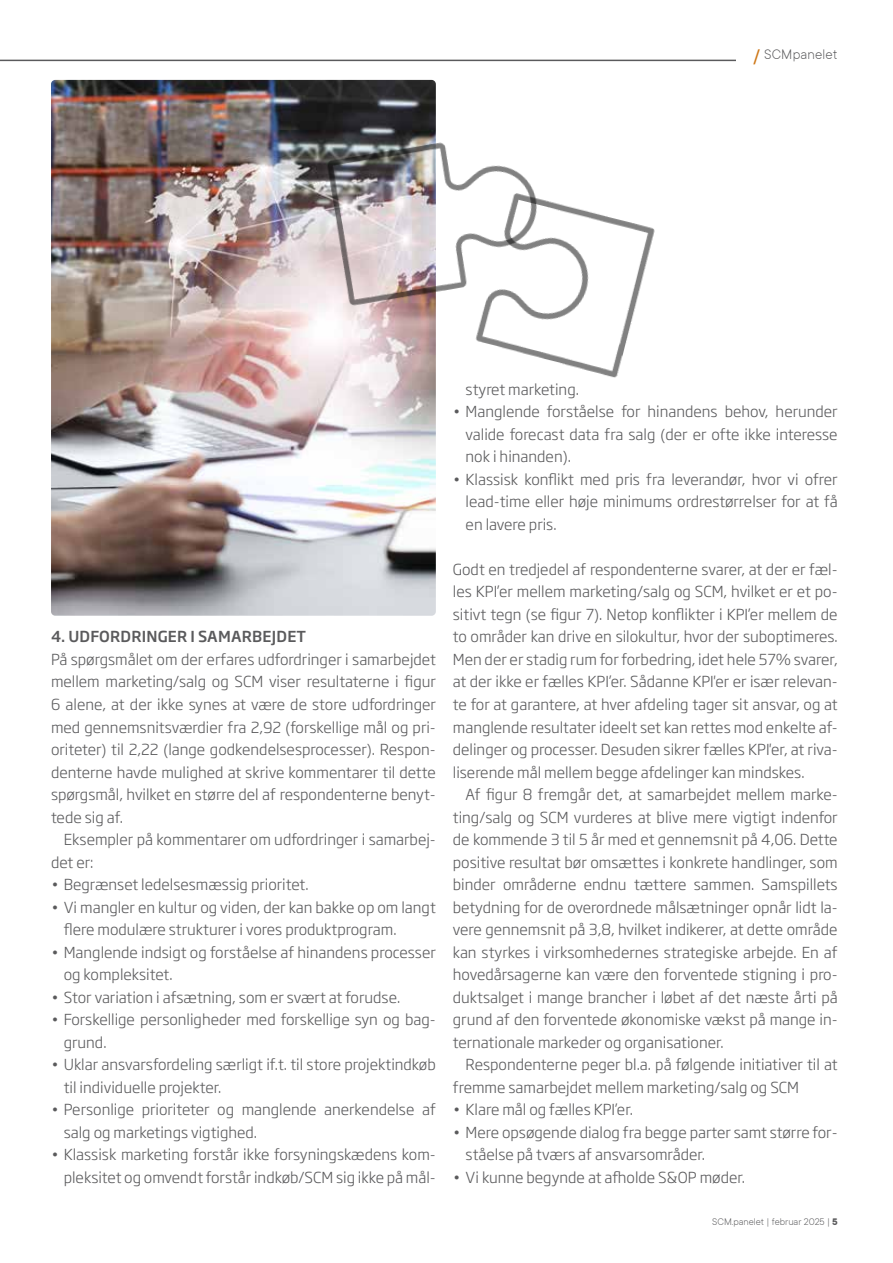
<style>
.page{position:relative;width:893px;height:1263px;background:#fff}
.page>*{position:absolute;margin:0;border:0;box-sizing:border-box;transform-origin:0 0}
.t1{font:300 15px/22.5px "Soho Gothic Pro";color:#5a5a5c}
.t2{font:500 15px "Soho Gothic Pro";letter-spacing:.015em;color:#5a5a5c}
.t3{font:300 15px "TT Commons";letter-spacing:.01em;color:#5a5a5c}
.t4{font:300 10.5px "TT Commons";color:#5a5a5c}
.s1{font-weight:500;font-size:18.75px;color:#ce7717}
.s2{font-weight:700}
</style>
<div class="page">
<hr style="left:0;top:60px;width:838px;height:1px;background:#5a5a5c">
<div style="left:736px;top:46px;width:102px;height:19px;background:#fff"></div>
<img style="left:51px;top:80px;width:385px;height:536px">
<img style="left:319px;top:117px;width:201px;height:197px">
<img style="left:459px;top:174px;width:196px;height:204px">
<p class="t3" style="left:753px;top:46px;width:86px"><span class="s1">/</span> SCMpanelet</p>
<p class="t2" style="left:51px;top:625px;width:257px">4. UDFORDRINGER I SAMARBEJDET</p>
<p class="t1" style="left:51px;top:647px;width:386px;text-align:justify">På spørgsmålet om der erfares udfordringer i samarbejdet mellem marketing/salg og SCM viser resultaterne i figur 6 alene, at der ikke synes at være de store udfordringer med gennemsnitsværdier fra 2,92 (forskellige mål og pri&shy;oriteter) til 2,22 (lange godkendelsesprocesser). Respon&shy;denterne havde mulighed at skrive kommentarer til dette spørgsmål, hvilket en større del af respondenterne benyt&shy;tede sig af.</p>
<p class="t1" style="left:51px;top:827px;width:386px;text-indent:13px">Eksempler på kommentarer om udfordringer i samarbej&shy;det er:</p>
<p class="t1" style="left:51px;top:872px;width:259px">• Begrænset ledelsesmæssig prioritet.</p>
<p class="t1" style="left:64px;top:895px;width:374px;text-indent:-13px">• Vi mangler en kultur og viden, der kan bakke op om langt flere modulære strukturer i vores produktprogram.</p>
<p class="t1" style="left:64px;top:940px;width:374px;text-indent:-13px">• Manglende indsigt og forståelse af hinandens processer og kompleksitet.</p>
<p class="t1" style="left:51px;top:985px;width:351px">• Stor variation i afsætning, som er svært at forudse.</p>
<p class="t1" style="left:64px;top:1007px;width:374px;text-indent:-13px">• Forskellige personligheder med forskellige syn og bag&shy;grund.</p>
<p class="t1" style="left:64px;top:1052px;width:374px;text-indent:-13px">• Uklar ansvarsfordeling særligt if.t. til store projektindkøb til individuelle projekter.</p>
<p class="t1" style="left:64px;top:1097px;width:374px;text-indent:-13px">• Personlige prioriteter og manglende anerkendelse af salg og marketings vigtighed.</p>
<p class="t1" style="left:51px;top:1142px;width:386px;text-align:right">• Klassisk marketing forstår ikke forsyningskædens kom&shy;pleksitet og omvendt forstår indkøb/SCM sig ikke på mål-</p>
<p class="t1" style="left:466px;top:377px;width:115px">styret marketing.</p>
<p class="t1" style="left:466px;top:400px;width:374px;text-align:justify;text-indent:-13px">• Manglende forståelse for hinandens behov, herunder valide forecast data fra salg (der er ofte ikke interesse nok i hinanden).</p>
<p class="t1" style="left:466px;top:467px;width:374px;text-align:justify;text-indent:-13px">• Klassisk konflikt med pris fra leverandør, hvor vi ofrer lead-time eller høje minimums ordrestørrelser for at få en lavere pris.</p>
<p class="t1" style="left:453px;top:557px;width:386px;text-align:justify">Godt en tredjedel af respondenterne svarer, at der er fæl&shy;les KPI’er mellem marketing/salg og SCM, hvilket er et po&shy;sitivt tegn (se figur 7). Netop konflikter i KPI’er mellem de to områder kan drive en silokultur, hvor der suboptimeres.<br>Men der er stadig rum for forbedring, idet hele 57% svarer, at der ikke er fælles KPI’er. Sådanne KPI'er er især relevan&shy;te for at garantere, at hver afdeling tager sit ansvar, og at manglende resultater ideelt set kan rettes mod enkelte af&shy;delinger og processer. Desuden sikrer fælles KPI'er, at riva&shy;liserende mål mellem begge afdelinger kan mindskes.</p>
<p class="t1" style="left:453px;top:782px;width:386px;text-align:justify;text-indent:13px">Af figur 8 fremgår det, at samarbejdet mellem marke&shy;ting/salg og SCM vurderes at blive mere vigtigt indenfor de kommende 3 til 5 år med et gennemsnit på 4,06. Dette positive resultat bør omsættes i konkrete handlinger, som binder områderne endnu tættere sammen. Samspillets betydning for de overordnede målsætninger opnår lidt la&shy;vere gennemsnit på 3,8, hvilket indikerer, at dette område kan styrkes i virksomhedernes strategiske arbejde. En af hovedårsagerne kan være den forventede stigning i pro&shy;duktsalget i mange brancher i løbet af det næste årti på grund af den forventede økonomiske vækst på mange in&shy;ternationale markeder og organisationer.</p>
<p class="t1" style="left:453px;top:1052px;width:386px;text-indent:13px">Respondenterne peger bl.a. på følgende initiativer til at fremme samarbejdet mellem marketing/salg og SCM</p>
<p class="t1" style="left:453px;top:1097px;width:182px">• Klare mål og fælles KPI’er.</p>
<p class="t1" style="left:466px;top:1120px;width:373px;text-indent:-13px">• Mere opsøgende dialog fra begge parter samt større for&shy;ståelse på tværs af ansvarsområder.</p>
<p class="t1" style="left:453px;top:1165px;width:294px">• Vi kunne begynde at afholde S&amp;OP møder.</p>
<p class="t4" style="left:712px;top:1216px;width:127px">SCM.panelet | februar 2025 | <span class="s2">5</span></p>
</div>
